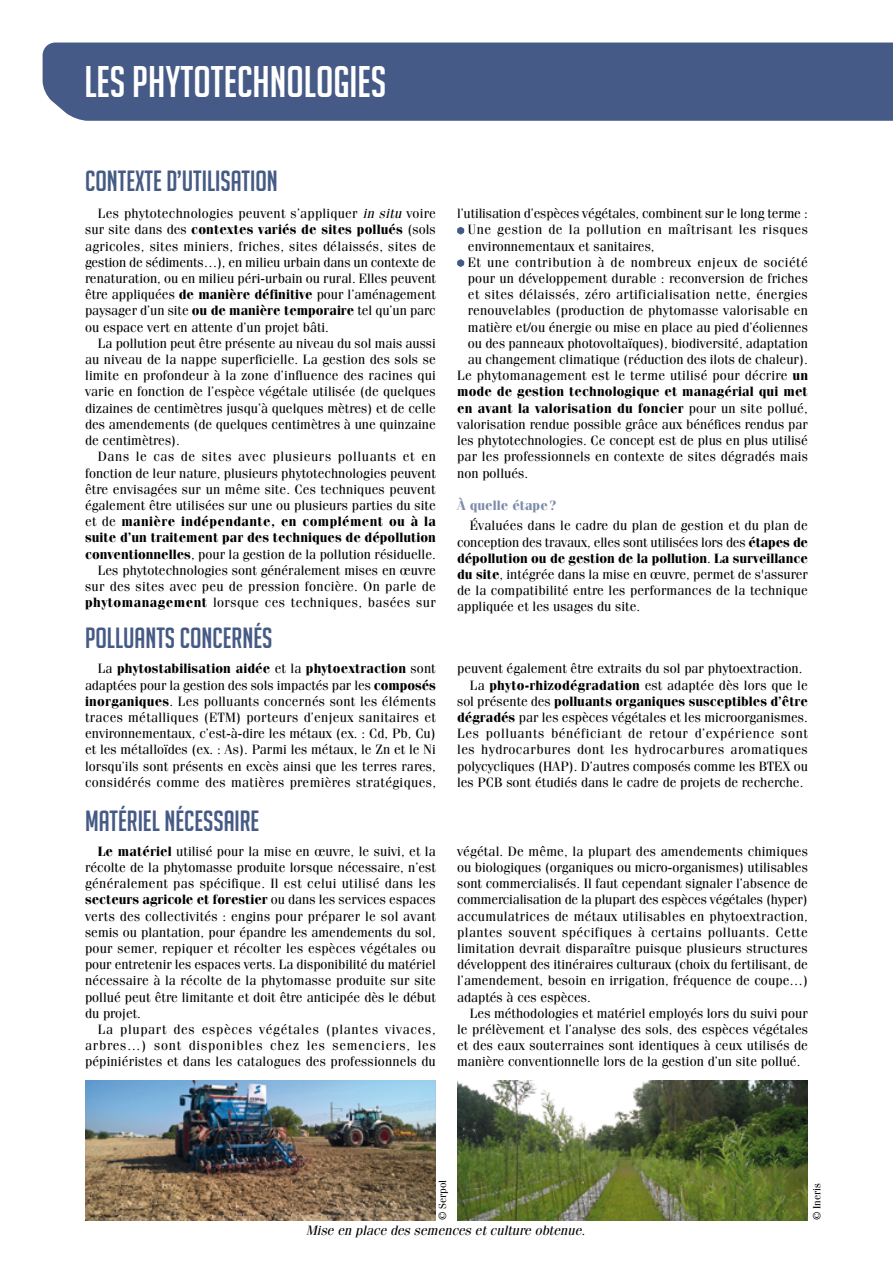
<style>
.page{position:relative;width:893px;height:1263px;background:#fff}
.page>*{position:absolute;margin:0;border:0;box-sizing:border-box;transform-origin:0 0}
.t1{font:43.2px "Big Noodle Titling";color:#fff}
.t2{font:28.5px "Big Noodle Titling";color:#455a86}
.t3{font:13.5px/16.2px "Fenice";color:#000;text-align:justify}
.t4{font:700 13.5px "Fenice";letter-spacing:.005em;color:#000}
.t5{font:13.5px "Fenice";letter-spacing:.035em;color:#000}
.t6{font:13.5px "Fenice";letter-spacing:.025em;color:#000}
.t7{font:13.5px "Fenice";letter-spacing:.045em;color:#000}
.t8{font:italic 13.5px "Fenice";color:#000}
.t9{font:700 13.5px "Fenice";color:#7d8baa}
.t10{font:10.5px "Fenice";color:#000}
.s1{font-style:italic}
.s2{font-weight:700}
.s3{font-weight:400}
</style>
<div class="page">
<div style="left:43px;top:43px;width:850px;height:78px;background:#455a86"></div>
<svg style="left:457px;top:227px;width:7px;height:8px"></svg>
<svg style="left:457px;top:259px;width:7px;height:8px"></svg>
<img style="left:457px;top:1080px;width:351px;height:140px">
<img style="left:85px;top:1080px;width:351px;height:140px">
<h1 class="t1" style="left:84px;top:59px;width:303px">LES PHYTOTECHNOLOGIES</h1>
<h2 class="t2" style="left:85px;top:165px;width:194px">CONTEXTE D’UTILISATION</h2>
<p class="t3" style="left:85px;top:205px;width:353px;text-indent:13px">Les phytotechnologies peuvent s’appliquer <span class="s1">in situ</span> voire sur site dans des <span class="s2">contextes variés de sites pollués</span> (sols agricoles, sites miniers, friches, sites délaissés, sites de gestion de sédiments…), en milieu urbain dans un contexte de renaturation, ou en milieu péri-urbain ou rural. Elles peuvent être appliquées <span class="s2">de manière définitive</span> pour l’aménagement paysager d’un site <span class="s2">ou de manière temporaire</span> tel qu’un parc ou espace vert en attente d’un projet bâti.</p>
<p class="t3" style="left:85px;top:335px;width:352px;text-indent:13px">La pollution peut être présente au niveau du sol mais aussi au niveau de la nappe superficielle. La gestion des sols se limite en profondeur à la zone d’influence des racines qui varie en fonction de l’espèce végétale utilisée (de quelques dizaines de centimètres jusqu’à quelques mètres) et de celle des amendements (de quelques centimètres à une quinzaine de centimètres).</p>
<p class="t3" style="left:85px;top:448px;width:352px;text-align:right">Dans le cas de sites avec plusieurs polluants et en fonction de leur nature, plusieurs phytotechnologies peuvent être envisagées sur un même site. Ces techniques peuvent également être utilisées sur une ou plusieurs parties du site et de <span class="s2">manière indépendante, en complément ou à la suite d’un traitement par des techniques de dépollution conventionnelles</span>, pour la gestion de la pollution résiduelle.<br>Les phytotechnologies sont généralement mises en œuvre sur des sites avec peu de pression foncière. On parle de <span class="s2">phytomanagement</span> lorsque ces techniques, basées sur</p>
<p class="t3" style="left:457px;top:205px;width:352px">l’utilisation d’espèces végétales, combinent sur le long terme :</p>
<p class="t5" style="left:468px;top:222px;width:342px">Une gestion de la pollution en maîtrisant les risques</p>
<p class="t3" style="left:468px;top:238px;width:188px">environnementaux et sanitaires,</p>
<p class="t5" style="left:468px;top:254px;width:341px">Et une contribution à de nombreux enjeux de société</p>
<p class="t3" style="left:468px;top:270px;width:342px">pour un développement durable : reconversion de friches</p>
<p class="t6" style="left:468px;top:287px;width:341px">et sites délaissés, zéro artificialisation nette, énergies</p>
<p class="t3" style="left:468px;top:302px;width:341px">renouvelables (production de phytomasse valorisable en</p>
<p class="t3" style="left:468px;top:319px;width:341px">matière et/ou énergie ou mise en place au pied d’éoliennes</p>
<p class="t3" style="left:468px;top:335px;width:341px">ou des panneaux photovoltaïques), biodiversité, adaptation</p>
<p class="t3" style="left:468px;top:351px;width:341px">au changement climatique (réduction des ilots de chaleur).</p>
<p class="t3" style="left:457px;top:367px;width:353px">Le phytomanagement est le terme utilisé pour décrire <span class="s2">un</span></p>
<p class="t4" style="left:457px;top:384px;width:352px">mode de gestion technologique et managérial qui met</p>
<p class="t4" style="left:457px;top:400px;width:352px">en avant la valorisation du foncier <span class="s3">pour un site pollué,</span></p>
<p class="t3" style="left:457px;top:416px;width:352px">valorisation rendue possible grâce aux bénéfices rendus par</p>
<p class="t3" style="left:457px;top:432px;width:352px">les phytotechnologies. Ce concept est de plus en plus utilisé</p>
<p class="t3" style="left:457px;top:448px;width:352px">par les professionnels en contexte de sites dégradés mais</p>
<p class="t3" style="left:457px;top:464px;width:73px">non pollués.</p>
<p class="t9" style="left:457px;top:497px;width:101px">À quelle étape?</p>
<p class="t3" style="left:457px;top:517px;width:352px;text-indent:13px">Évaluées dans le cadre du plan de gestion et du plan de conception des travaux, elles sont utilisées lors des <span class="s2">étapes de dépollution ou de gestion de la pollution</span>. <span class="s2">La surveillance du site</span>, intégrée dans la mise en œuvre, permet de s'assurer de la compatibilité entre les performances de la technique appliquée et les usages du site.</p>
<h2 class="t2" style="left:85px;top:622px;width:189px">POLLUANTS CONCERNÉS</h2>
<p class="t3" style="left:85px;top:660px;width:353px;text-indent:13px">La <span class="s2">phytostabilisation aidée</span> et la <span class="s2">phytoextraction</span> sont adaptées pour la gestion des sols impactés par les <span class="s2">composés inorganiques</span>. Les polluants concernés sont les éléments traces métalliques (ETM) porteurs d’enjeux sanitaires et environnementaux, c’est-à-dire les métaux (ex. : Cd, Pb, Cu) et les métalloïdes (ex. : As). Parmi les métaux, le Zn et le Ni lorsqu’ils sont présents en excès ainsi que les terres rares, considérés comme des matières premières stratégiques,</p>
<p class="t3" style="left:457px;top:660px;width:347px">peuvent également être extraits du sol par phytoextraction.</p>
<p class="t3" style="left:470px;top:676px;width:340px">La <span class="s2">phyto-rhizodégradation</span> est adaptée dès lors que le</p>
<p class="t4" style="left:457px;top:693px;width:352px"><span class="s3">sol présente des</span> polluants organiques susceptibles d’être</p>
<p class="t3" style="left:457px;top:709px;width:352px"><span class="s2">dégradés</span> par les espèces végétales et les microorganismes.</p>
<p class="t7" style="left:457px;top:725px;width:352px">Les polluants bénéficiant de retour d’expérience sont</p>
<p class="t5" style="left:457px;top:742px;width:352px">les hydrocarbures dont les hydrocarbures aromatiques</p>
<p class="t3" style="left:457px;top:757px;width:352px">polycycliques (HAP). D’autres composés comme les BTEX ou</p>
<p class="t3" style="left:457px;top:774px;width:348px">les PCB sont étudiés dans le cadre de projets de recherche.</p>
<h2 class="t2" style="left:85px;top:805px;width:176px">MATÉRIEL NÉCESSAIRE</h2>
<p class="t3" style="left:85px;top:843px;width:352px;text-indent:13px"><span class="s2">Le matériel</span> utilisé pour la mise en œuvre, le suivi, et la récolte de la phytomasse produite lorsque nécessaire, n’est généralement pas spécifique. Il est celui utilisé dans les <span class="s2">secteurs agricole et forestier</span> ou dans les services espaces verts des collectivités : engins pour préparer le sol avant semis ou plantation, pour épandre les amendements du sol, pour semer, repiquer et récolter les espèces végétales ou pour entretenir les espaces verts. La disponibilité du matériel nécessaire à la récolte de la phytomasse produite sur site pollué peut être limitante et doit être anticipée dès le début du projet.</p>
<p class="t3" style="left:85px;top:1021px;width:352px;text-indent:13px">La plupart des espèces végétales (plantes vivaces, arbres…) sont disponibles chez les semenciers, les pépiniéristes et dans les catalogues des professionnels du</p>
<p class="t3" style="left:457px;top:843px;width:352px">végétal. De même, la plupart des amendements chimiques ou biologiques (organiques ou micro-organismes) utilisables sont commercialisés. Il faut cependant signaler l’absence de commercialisation de la plupart des espèces végétales (hyper) accumulatrices de métaux utilisables en phytoextraction, plantes souvent spécifiques à certains polluants. Cette limitation devrait disparaître puisque plusieurs structures développent des itinéraires culturaux (choix du fertilisant, de l’amendement, besoin en irrigation, fréquence de coupe…) adaptés à ces espèces.</p>
<p class="t3" style="left:457px;top:1005px;width:352px;text-indent:13px">Les méthodologies et matériel employés lors du suivi pour le prélèvement et l’analyse des sols, des espèces végétales et des eaux souterraines sont identiques à ceux utilisés de manière conventionnelle lors de la gestion d’un site pollué.</p>
<p class="t10" style="left:436px;top:1220px;width:42px;rotate:-90deg">© Serpol</p>
<p class="t10" style="left:811px;top:1220px;width:39px;rotate:-90deg">© Ineris</p>
<p class="t8" style="left:306px;top:1222px;width:281px">Mise en place des semences et culture obtenue.</p>
</div>
